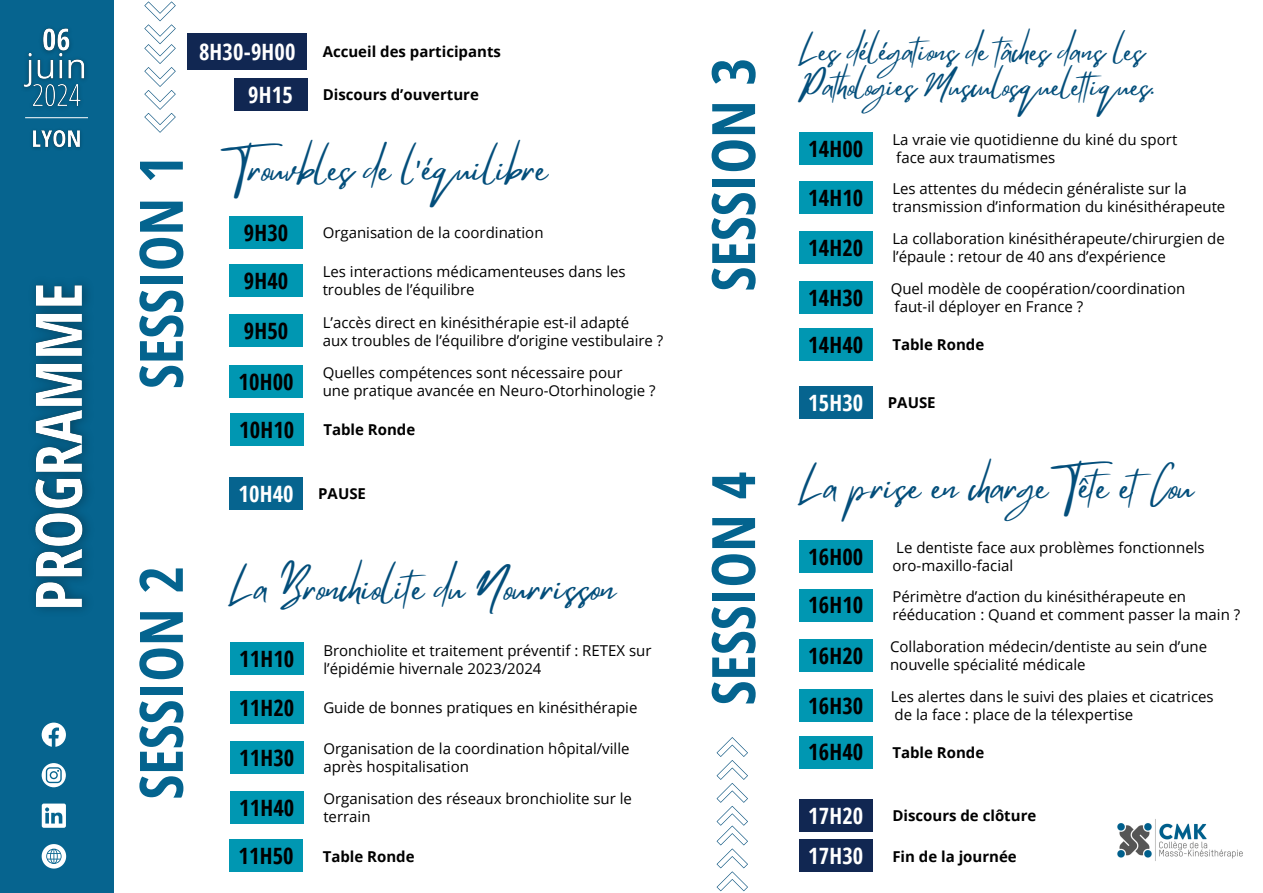
<style>
.page{position:relative;width:1263px;height:893px;background:#fff}
.page>*{position:absolute;margin:0;border:0;box-sizing:border-box;transform-origin:0 0}
.t1{font:700 60px "Open Sans Condensed";color:#04648f}
.t2{font:37.5px "Mistrully";color:#034e7b}
.t3{font:30px/35.4px "Mistrully";color:#034e7b}
.t4{font:700 22.5px "Open Sans Condensed";letter-spacing:.01em;color:#000}
.t5{font:700 22.5px "Open Sans Condensed";letter-spacing:.01em;color:#fff}
.t6{font:15px/18px "Open Sans";color:#000}
.t7{font:700 15px "Open Sans";color:#000}
</style>
<div class="page">
<div style="left:0;top:0;width:113px;height:893px;background:#06648f"></div>
<hr style="left:25px;top:117px;width:63px;height:1px;background:#fff">
<svg style="left:42px;top:722px;width:24px;height:25px"></svg>
<svg style="left:42px;top:763px;width:24px;height:24px"></svg>
<svg style="left:42px;top:803px;width:24px;height:25px"></svg>
<svg style="left:42px;top:844px;width:24px;height:24px"></svg>
<img style="left:23px;top:28px;width:63px;height:80px">
<img style="left:32px;top:130px;width:49px;height:19px">
<img style="left:34px;top:284px;width:54px;height:327px">
<div style="left:229px;top:216px;width:74px;height:32px;background:#0097b2"></div>
<div style="left:229px;top:264px;width:74px;height:33px;background:#0097b2"></div>
<div style="left:229px;top:315px;width:74px;height:32px;background:#0097b2"></div>
<div style="left:229px;top:365px;width:74px;height:32px;background:#0097b2"></div>
<div style="left:230px;top:413px;width:73px;height:32px;background:#0097b2"></div>
<div style="left:187px;top:33px;width:120px;height:37px;background:#112752"></div>
<div style="left:234px;top:78px;width:73px;height:33px;background:#112752"></div>
<div style="left:799px;top:133px;width:73px;height:32px;background:#0097b2"></div>
<div style="left:799px;top:181px;width:73px;height:32px;background:#0097b2"></div>
<div style="left:799px;top:231px;width:73px;height:33px;background:#0097b2"></div>
<div style="left:799px;top:281px;width:73px;height:33px;background:#0097b2"></div>
<div style="left:799px;top:328px;width:73px;height:32px;background:#0097b2"></div>
<div style="left:229px;top:477px;width:74px;height:33px;background:#06648f"></div>
<div style="left:799px;top:386px;width:73px;height:33px;background:#06648f"></div>
<div style="left:230px;top:643px;width:73px;height:32px;background:#0097b2"></div>
<div style="left:230px;top:691px;width:73px;height:32px;background:#0097b2"></div>
<div style="left:230px;top:741px;width:73px;height:32px;background:#0097b2"></div>
<div style="left:230px;top:791px;width:73px;height:33px;background:#0097b2"></div>
<div style="left:229px;top:839px;width:74px;height:33px;background:#0097b2"></div>
<div style="left:799px;top:540px;width:73px;height:33px;background:#0097b2"></div>
<div style="left:799px;top:589px;width:73px;height:32px;background:#0097b2"></div>
<div style="left:799px;top:639px;width:73px;height:32px;background:#0097b2"></div>
<div style="left:799px;top:689px;width:73px;height:32px;background:#0097b2"></div>
<div style="left:799px;top:736px;width:73px;height:32px;background:#0097b2"></div>
<div style="left:799px;top:799px;width:73px;height:33px;background:#112752"></div>
<div style="left:799px;top:839px;width:73px;height:33px;background:#112752"></div>
<svg style="left:717px;top:737px;width:31px;height:154px"></svg>
<svg style="left:144px;top:2px;width:32px;height:130px"></svg>
<img style="left:1117px;top:819px;width:126px;height:42px">
<p class="t1" style="left:119px;top:389px;width:235px;rotate:-90deg">SESSION 1</p>
<p class="t5" style="left:199px;top:36px;width:98px">8H30-9H00</p>
<h5 class="t7" style="left:323px;top:41px;width:180px">Accueil des participants</h5>
<p class="t5" style="left:248px;top:79px;width:46px">9H15</p>
<h5 class="t7" style="left:323px;top:84px;width:158px">Discours d’ouverture</h5>
<p class="t2" style="left:229px;top:138px;width:319px">Trouvbles de l’équilibre</p>
<p class="t4" style="left:244px;top:217px;width:46px">9H30</p>
<h1 class="t6" style="left:323px;top:223px;width:222px">Organisation de la coordination</h1>
<h2 class="t4" style="left:244px;top:265px;width:46px">9H40</h2>
<h5 class="t6" style="left:323px;top:262px;width:304px">Les interactions médicamenteuses dans les troubles de l’équilibre</h5>
<p class="t4" style="left:244px;top:315px;width:46px">9H50</p>
<h5 class="t6" style="left:323px;top:313px;width:308px">L’accès direct en kinésithérapie est-il adapté</h5>
<p class="t6" style="left:323px;top:331px;width:342px">aux troubles de l’équilibre d’origine vestibulaire ?</p>
<h5 class="t4" style="left:239px;top:365px;width:57px">10H00</h5>
<p class="t6" style="left:323px;top:363px;width:301px">Quelles compétences sont nécessaire pour</p>
<p class="t6" style="left:323px;top:381px;width:334px">une pratique avancée en Neuro-Otorhinologie ?</p>
<h5 class="t4" style="left:239px;top:414px;width:57px">10H10</h5>
<p class="t7" style="left:323px;top:419px;width:93px">Table Ronde</p>
<p class="t5" style="left:239px;top:478px;width:57px">10H40</p>
<h1 class="t7" style="left:318px;top:483px;width:49px">PAUSE</h1>
<p class="t1" style="left:119px;top:799px;width:235px;rotate:-90deg">SESSION 2</p>
<h5 class="t2" style="left:229px;top:557px;width:388px">La Bronchiolite du Nourrisson</h5>
<p class="t4" style="left:239px;top:643px;width:57px">11H10</p>
<h4 class="t6" style="left:323px;top:641px;width:330px">Bronchiolite et traitement préventif : RETEX sur l’épidémie hivernale 2023/2024</h4>
<h5 class="t4" style="left:239px;top:691px;width:57px">11H20</h5>
<p class="t6" style="left:323px;top:698px;width:316px">Guide de bonnes pratiques en kinésithérapie</p>
<p class="t4" style="left:239px;top:742px;width:57px">11H30</p>
<h5 class="t6" style="left:323px;top:739px;width:308px">Organisation de la coordination hôpital/ville après hospitalisation</h5>
<p class="t4" style="left:239px;top:792px;width:57px">11H40</p>
<h5 class="t6" style="left:323px;top:789px;width:310px">Organisation des réseaux bronchiolite sur le terrain</h5>
<p class="t4" style="left:239px;top:840px;width:57px">11H50</p>
<h5 class="t7" style="left:323px;top:845px;width:93px">Table Ronde</h5>
<p class="t1" style="left:691px;top:291px;width:235px;rotate:-90deg">SESSION 3</p>
<p class="t1" style="left:691px;top:705px;width:235px;rotate:-90deg">SESSION 4</p>
<p class="t3" style="left:799px;top:33px;width:357px">Les délégations de tâches dans les<br>Pathologies Musculosqueletiques.</p>
<h6 class="t4" style="left:808px;top:133px;width:57px">14H00</h6>
<h1 class="t6" style="left:892px;top:131px;width:286px">La vraie vie quotidienne du kiné du sport</h1>
<h2 class="t6" style="left:896px;top:149px;width:161px">face aux traumatismes</h2>
<h5 class="t4" style="left:808px;top:182px;width:57px">14H10</h5>
<p class="t6" style="left:892px;top:179px;width:335px">Les attentes du médecin généraliste sur la transmission d’information du kinésithérapeute</p>
<h5 class="t4" style="left:808px;top:232px;width:57px">14H20</h5>
<p class="t6" style="left:892px;top:229px;width:334px">La collaboration kinésithérapeute/chirurgien de l’épaule : retour de 40 ans d’expérience</p>
<h5 class="t4" style="left:808px;top:282px;width:57px">14H30</h5>
<p class="t6" style="left:891px;top:279px;width:296px">Quel modèle de coopération/coordination</p>
<h5 class="t6" style="left:894px;top:297px;width:190px">faut-il déployer en France ?</h5>
<p class="t4" style="left:808px;top:329px;width:57px">14H40</p>
<h5 class="t7" style="left:892px;top:334px;width:93px">Table Ronde</h5>
<h1 class="t5" style="left:808px;top:387px;width:57px">15H30</h1>
<p class="t7" style="left:888px;top:392px;width:49px">PAUSE</p>
<h5 class="t2" style="left:799px;top:457px;width:396px">La prise en charge Tête etCou</h5>
<p class="t4" style="left:808px;top:541px;width:57px">16H00</p>
<p class="t6" style="left:892px;top:538px;width:314px">Le dentiste face aux problèmes fonctionnels oro-maxillo-facial</p>
<h5 class="t4" style="left:808px;top:589px;width:57px">16H10</h5>
<p class="t6" style="left:892px;top:587px;width:349px">Périmètre d’action du kinésithérapeute en rééducation : Quand et comment passer la main ?</p>
<h5 class="t4" style="left:808px;top:639px;width:57px">16H20</h5>
<h6 class="t6" style="left:890px;top:637px;width:319px">Collaboration médecin/dentiste au sein d’une nouvelle spécialité médicale</h6>
<h2 class="t4" style="left:808px;top:690px;width:57px">16H30</h2>
<h5 class="t6" style="left:891px;top:687px;width:325px">Les alertes dans le suivi des plaies et cicatrices</h5>
<p class="t6" style="left:894px;top:705px;width:240px">de la face : place de la télexpertise</p>
<h5 class="t4" style="left:808px;top:736px;width:57px">16H40</h5>
<p class="t7" style="left:892px;top:741px;width:93px">Table Ronde</p>
<h5 class="t5" style="left:808px;top:800px;width:57px">17H20</h5>
<p class="t7" style="left:892px;top:805px;width:145px">Discours de clôture</p>
<h5 class="t5" style="left:808px;top:840px;width:57px">17H30</h5>
<p class="t7" style="left:892px;top:845px;width:126px">Fin de la journée</p>
</div>
